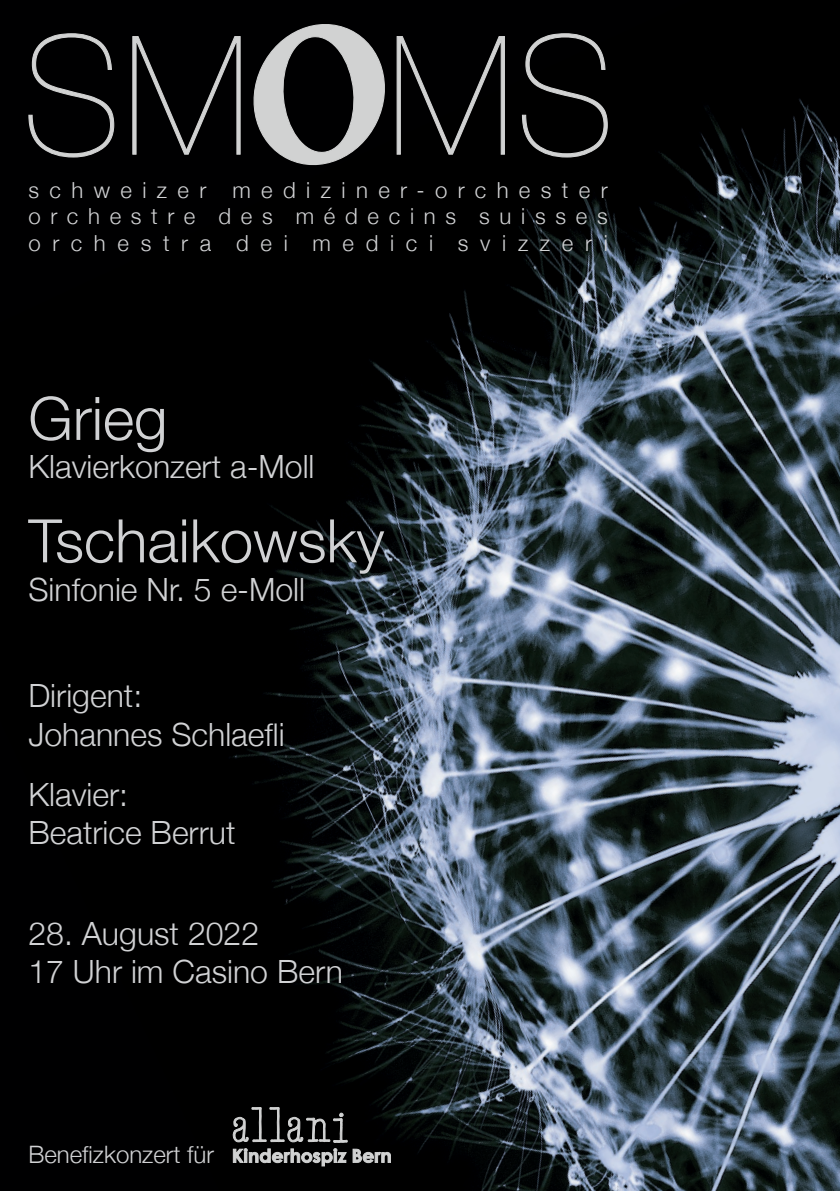
<style>
.page{position:relative;width:840px;height:1191px;background:#fff}
.page>*{position:absolute;margin:0;border:0;box-sizing:border-box;transform-origin:0 0}
.t1{font:300 60px "Helvetica Neue";color:#d1d2d4}
.t2{font:300 32px/38.4px "Helvetica Neue";color:#d1d2d4}
.t3{font:300 24px "Helvetica Neue";color:#d1d2d4}
.t4{font:300 22.2px/26.6px "Helvetica Neue";letter-spacing:.53em;color:#d1d2d4;text-align:justify}
</style>
<div class="page">
<img style="left:0;top:0;width:839px;height:1191px">
<svg style="left:28px;top:33px;width:87px;height:125px;background:#1d1d1e"></svg>
<svg style="left:521px;top:33px;width:86px;height:125px;background:#1d1d1d"></svg>
<svg style="left:132px;top:24px;width:373px;height:148px;background:#2e2f2f"></svg>
<svg style="left:233px;top:1107px;width:157px;height:59px;background:#333"></svg>
<p class="t4" style="left:28px;top:175px;width:580px">schweizer mediziner-orchester orchestre des médecins suisses orchestra dei medici svizzeri</p>
<h1 class="t1" style="left:28px;top:370px;width:140px">Grieg</h1>
<p class="t2" style="left:28px;top:445px;width:287px">Klavierkonzert a-Moll</p>
<h1 class="t1" style="left:28px;top:492px;width:357px">Tschaikowsky</h1>
<p class="t2" style="left:28px;top:568px;width:278px">Sinfonie Nr. 5 e-Moll</p>
<p class="t2" style="left:28px;top:674px;width:258px">Dirigent:<br>Johannes Schlaefli</p>
<p class="t2" style="left:28px;top:772px;width:208px">Klavier:<br>Beatrice Berrut</p>
<p class="t2" style="left:28px;top:911px;width:316px">28. August 2022<br>17 Uhr im Casino Bern</p>
<p class="t3" style="left:28px;top:1134px;width:187px">Benefizkonzert für</p>
</div>
